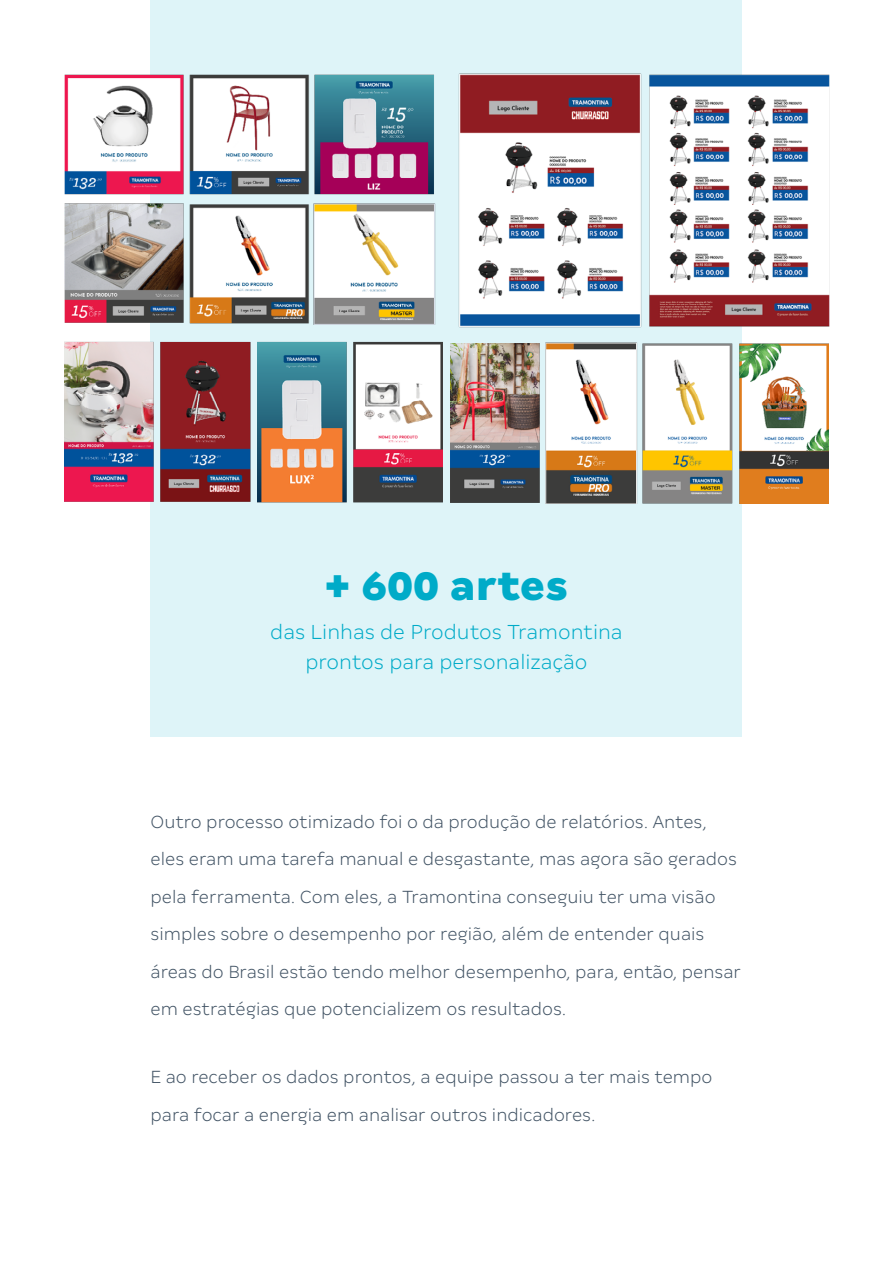
<style>
.page{position:relative;width:893px;height:1263px;background:#fff}
.page>*{position:absolute;margin:0;border:0;box-sizing:border-box;transform-origin:0 0}
.t1{font:900 45px "Desktype";color:#00abc8}
.t2{font:300 22.5px/30px "Desktype";color:#00abc8;text-align:center}
.t3{font:300 19.5px/37.5px "Desktype";color:#415364}
</style>
<div class="page">
<div style="left:151px;top:0;width:591px;height:736px;background:#def4f8"></div>
<img style="left:64px;top:69px;width:766px;height:259px">
<img style="left:65px;top:339px;width:764px;height:164px">
<h1 class="t1" style="left:325px;top:558px;width:245px">+ 600 artes</h1>
<p class="t2" style="left:270px;top:616px;width:354px">das Linhas de Produtos Tramontina prontos para personalização</p>
<p class="t3" style="left:151px;top:803px;width:592px">Outro processo otimizado foi o da produção de relatórios. Antes, eles eram uma tarefa manual e desgastante, mas agora são gerados pela ferramenta. Com eles, a Tramontina conseguiu ter uma visão simples sobre o desempenho por região, além de entender quais áreas do Brasil estão tendo melhor desempenho, para, então, pensar em estratégias que potencializem os resultados.</p>
<p class="t3" style="left:151px;top:1058px;width:563px">E ao receber os dados prontos, a equipe passou a ter mais tempo para focar a energia em analisar outros indicadores.</p>
</div>
